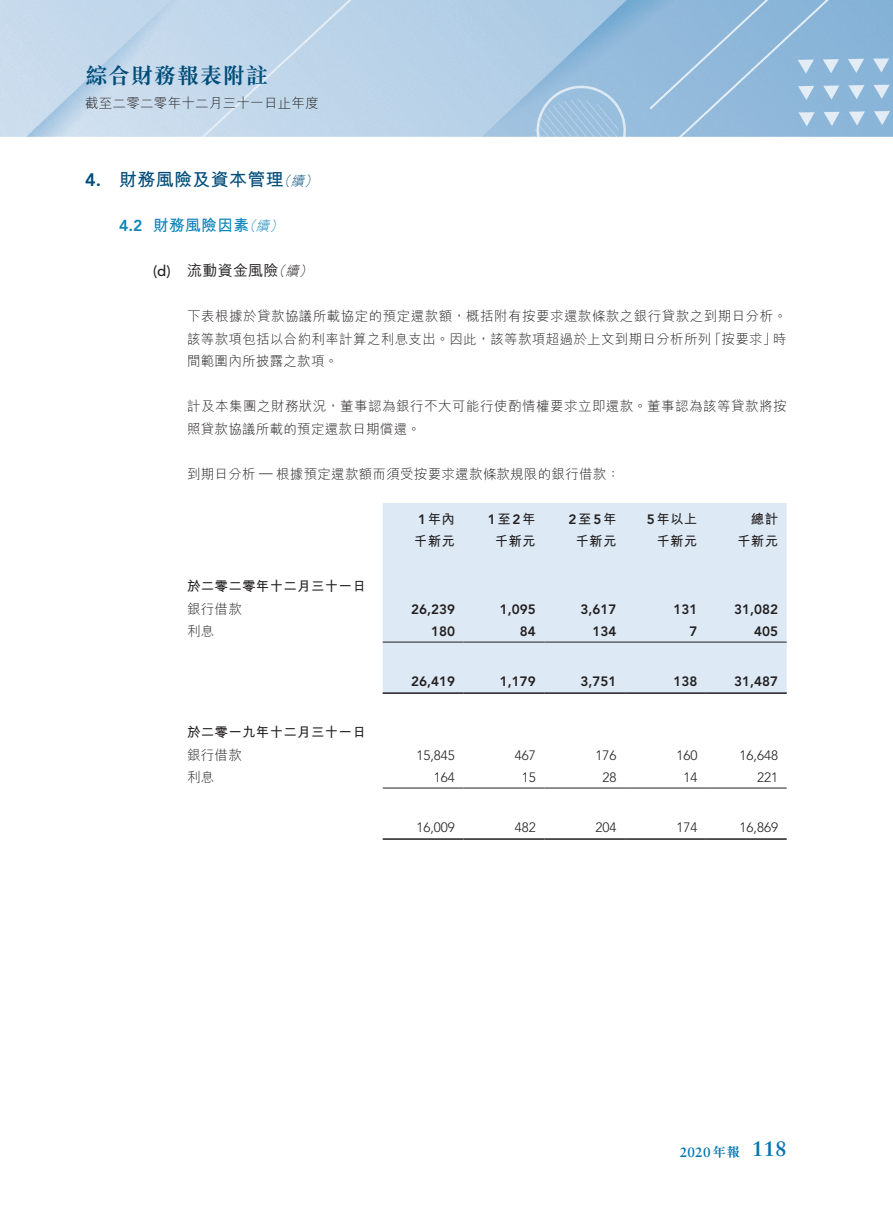
<style>
.page{position:relative;width:893px;height:1212px;background:#fff}
.page>*{position:absolute;margin:0;border:0;box-sizing:border-box;transform-origin:0 0}
.t1{font:700 22.5px "M Sung HK";letter-spacing:.02em;color:#004d79}
.t2{font:700 21px "Sabon LT Std";color:#0073ae}
._01_H1{font:700 18px "M Hei HK";letter-spacing:.02em;color:#004d79}
._01_H1-2{font:800 18px "Avenir LT Std";color:#004d79}
._02_H2{font:700 15.75px "M Hei HK";letter-spacing:.02em;color:#0c85bb}
._02_H2-2{font:800 15.75px "Avenir LT Std";color:#0c85bb}
._03_H3{font:500 15px "M Hei HK";letter-spacing:.02em;color:#231f20}
._03_H3-2{font:500 15px "Avenir LT Std";color:#231f20}
._00_txt{font:300 13.5px/22.5px "M Hei HK";letter-spacing:.025em;color:#231f20}
._50_Table_txt{font:800 13.5px "Avenir LT Std";color:#231f20}
._50_Table_txt-2{font:300 13.5px "Avenir LT Std";color:#231f20}
._50_Table_txt-3{font:700 13.5px "M Hei HK";letter-spacing:.02em;color:#231f20}
._50_Table_txt-4{font:300 13.5px "M Hei HK";letter-spacing:.02em;color:#231f20}
.t3{font:700 13.5px "Sabon LT Std";color:#0073ae}
._01_H1-3{font:italic 300 13.5px "M Hei HK";color:#004d79}
._02_H2-3{font:italic 300 13.5px "M Hei HK";color:#0c85bb}
._03_H3-3{font:italic 300 13.5px "M Hei HK";color:#231f20}
._00_txt-2{font:300 13.5px "Avenir LT Std";color:#231f20}
.s1{font-family:"Avenir LT Std";font-weight:800}
.s2{font-family:"M Hei HK";font-weight:700}
.s3{font-family:"M Sung HK"}
</style>
<div class="page">
<img style="left:0;top:0;width:893px;height:840px">
<div style="left:383px;top:503px;width:404px;height:189px;background:#dde9f4"></div>
<hr style="left:383px;top:642px;width:80px;height:1px;background:#231f20">
<hr style="left:463px;top:642px;width:81px;height:1px;background:#231f20">
<hr style="left:544px;top:642px;width:81px;height:1px;background:#231f20">
<hr style="left:625px;top:642px;width:81px;height:1px;background:#231f20">
<hr style="left:706px;top:642px;width:81px;height:1px;background:#231f20">
<hr style="left:383px;top:692px;width:80px;height:2px;background:#231f20">
<hr style="left:463px;top:692px;width:81px;height:2px;background:#231f20">
<hr style="left:544px;top:692px;width:81px;height:2px;background:#231f20">
<hr style="left:625px;top:692px;width:81px;height:2px;background:#231f20">
<hr style="left:706px;top:692px;width:81px;height:2px;background:#231f20">
<hr style="left:383px;top:788px;width:80px;height:1px;background:#231f20">
<hr style="left:463px;top:788px;width:81px;height:1px;background:#231f20">
<hr style="left:544px;top:788px;width:81px;height:1px;background:#231f20">
<hr style="left:625px;top:788px;width:81px;height:1px;background:#231f20">
<hr style="left:706px;top:788px;width:81px;height:1px;background:#231f20">
<hr style="left:383px;top:838px;width:80px;height:2px;background:#231f20">
<hr style="left:463px;top:838px;width:81px;height:2px;background:#231f20">
<hr style="left:544px;top:838px;width:81px;height:2px;background:#231f20">
<hr style="left:625px;top:838px;width:81px;height:2px;background:#231f20">
<hr style="left:706px;top:838px;width:81px;height:2px;background:#231f20">
<h1 class="t1" style="left:85px;top:64px;width:185px">綜合財務報表附註</h1>
<p class="_00_txt" style="left:85px;top:91px;width:235px">截至二零二零年十二月三十一日止年度</p>
<p class="_01_H1-2" style="left:85px;top:169px;width:17px">4.</p>
<p class="_01_H1" style="left:119px;top:166px;width:166px">財務風險及資本管理</p>
<p class="_01_H1-3" style="left:291px;top:174px;width:18px">續</p>
<p class="_01_H1-3" style="left:277px;top:174px;width:18px">（</p>
<p class="_01_H1-3" style="left:304px;top:174px;width:18px">(</p>
<p class="_02_H2-2" style="left:119px;top:216px;width:25px">4.2</p>
<p class="_02_H2" style="left:153px;top:214px;width:98px">財務風險因素</p>
<p class="_02_H2-3" style="left:256px;top:219px;width:18px">續</p>
<p class="_02_H2-3" style="left:242px;top:219px;width:18px">（</p>
<p class="_02_H2-3" style="left:269px;top:219px;width:18px">(</p>
<p class="_03_H3-2" style="left:153px;top:262px;width:19px">d( )</p>
<p class="_03_H3" style="left:187px;top:260px;width:93px">流動資金風險</p>
<p class="_03_H3-3" style="left:285px;top:264px;width:18px">續</p>
<p class="_03_H3-3" style="left:272px;top:264px;width:18px">（</p>
<p class="_03_H3-3" style="left:299px;top:264px;width:18px">(</p>
<p class="_00_txt" style="left:187px;top:305px;width:601px;text-align:right">下表根據於貸款協議所載協定的預定還款額，概括附有按要求還款條款之銀行貸款之到期日分析。時</p>
<p class="_00_txt" style="left:187px;top:327px;width:526px">該等款項包括以合約利率計算之利息支出。因此，該等款項超過於上文到期日分析所列間範圍內所披露之款項。</p>
<p class="_00_txt" style="left:187px;top:395px;width:601px">計及本集團之財務狀況，董事認為銀行不大可能行使酌情權要求立即還款。董事認為該等貸款將按照貸款協議所載的預定還款日期償還。</p>
<p class="_00_txt" style="left:276px;top:462px;width:345px">根據預定還款額而須受按要求還款條款規限的銀行借款：</p>
<p class="_00_txt" style="left:708px;top:327px;width:70px">「按要求」</p>
<p class="_00_txt" style="left:187px;top:462px;width:70px">到期日分析</p>
<p class="_00_txt-2" style="left:259px;top:464px;width:15px">—</p>
<p class="_50_Table_txt-3" style="left:418px;top:509px;width:38px"><span class="s1">1</span>年內</p>
<p class="_50_Table_txt-3" style="left:414px;top:531px;width:43px">千新元</p>
<p class="_50_Table_txt" style="left:488px;top:511px;width:50px">1<span class="s2">至</span>2<span class="s2">年</span></p>
<p class="_50_Table_txt-3" style="left:495px;top:531px;width:43px">千新元</p>
<p class="_50_Table_txt" style="left:568px;top:511px;width:50px">2<span class="s2">至</span>5<span class="s2">年</span></p>
<p class="_50_Table_txt-3" style="left:575px;top:531px;width:43px">千新元</p>
<p class="_50_Table_txt-3" style="left:647px;top:509px;width:52px"><span class="s1">5</span>年以上</p>
<p class="_50_Table_txt-3" style="left:656px;top:531px;width:43px">千新元</p>
<p class="_50_Table_txt-3" style="left:751px;top:509px;width:29px">總計</p>
<p class="_50_Table_txt-3" style="left:737px;top:531px;width:43px">千新元</p>
<p class="_50_Table_txt-3" style="left:187px;top:576px;width:180px">於二零二零年十二月三十一日</p>
<p class="_50_Table_txt-4" style="left:187px;top:602px;width:56px">銀行借款</p>
<p class="_50_Table_txt-4" style="left:187px;top:624px;width:29px">利息</p>
<p class="_50_Table_txt" style="left:411px;top:601px;width:45px">26,239</p>
<p class="_50_Table_txt" style="left:431px;top:623px;width:25px">180</p>
<p class="_50_Table_txt" style="left:500px;top:601px;width:37px">1,095</p>
<p class="_50_Table_txt" style="left:520px;top:623px;width:17px">84</p>
<p class="_50_Table_txt" style="left:581px;top:601px;width:37px">3,617</p>
<p class="_50_Table_txt" style="left:593px;top:623px;width:25px">134</p>
<p class="_50_Table_txt" style="left:673px;top:601px;width:25px">131</p>
<p class="_50_Table_txt" style="left:689px;top:623px;width:9px">7</p>
<p class="_50_Table_txt" style="left:734px;top:601px;width:45px">31,082</p>
<p class="_50_Table_txt" style="left:754px;top:623px;width:25px">405</p>
<p class="_50_Table_txt-3" style="left:187px;top:722px;width:180px">於二零一九年十二月三十一日</p>
<p class="_50_Table_txt-4" style="left:187px;top:748px;width:56px">銀行借款</p>
<p class="_50_Table_txt-4" style="left:187px;top:770px;width:29px">利息</p>
<p class="_50_Table_txt" style="left:411px;top:673px;width:45px">26,419</p>
<p class="_50_Table_txt" style="left:500px;top:673px;width:37px">1,179</p>
<p class="_50_Table_txt" style="left:581px;top:673px;width:37px">3,751</p>
<p class="_50_Table_txt-2" style="left:416px;top:747px;width:40px">15,845</p>
<p class="_50_Table_txt-2" style="left:515px;top:747px;width:23px">467</p>
<p class="_50_Table_txt-2" style="left:595px;top:747px;width:23px">176</p>
<p class="_50_Table_txt-2" style="left:434px;top:769px;width:23px">164</p>
<p class="_50_Table_txt-2" style="left:522px;top:769px;width:16px">15</p>
<p class="_50_Table_txt-2" style="left:602px;top:769px;width:16px">28</p>
<p class="_50_Table_txt-2" style="left:416px;top:819px;width:40px">16,009</p>
<p class="_50_Table_txt-2" style="left:515px;top:819px;width:23px">482</p>
<p class="_50_Table_txt-2" style="left:595px;top:819px;width:23px">204</p>
<p class="_50_Table_txt" style="left:673px;top:673px;width:25px">138</p>
<p class="_50_Table_txt" style="left:734px;top:673px;width:45px">31,487</p>
<p class="_50_Table_txt-2" style="left:676px;top:747px;width:23px">160</p>
<p class="_50_Table_txt-2" style="left:739px;top:747px;width:40px">16,648</p>
<p class="_50_Table_txt-2" style="left:683px;top:769px;width:16px">14</p>
<p class="_50_Table_txt-2" style="left:757px;top:769px;width:23px">221</p>
<p class="_50_Table_txt-2" style="left:676px;top:819px;width:23px">174</p>
<p class="_50_Table_txt-2" style="left:739px;top:819px;width:40px">16,869</p>
<p class="t3" style="left:680px;top:1143px;width:62px">2020<span class="s3">年報</span></p>
<h2 class="t2" style="left:752px;top:1136px;width:37px">118</h2>
</div>
